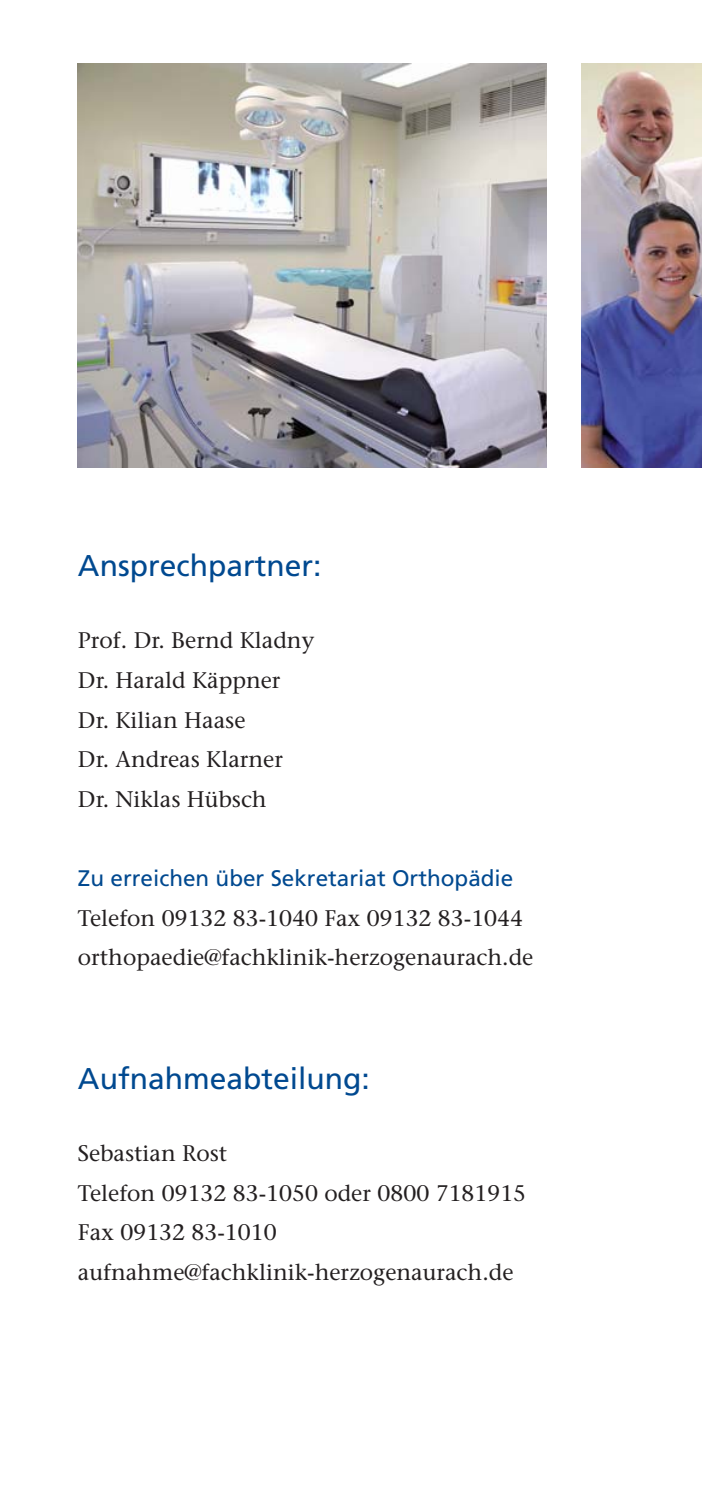
<style>
.page{position:relative;width:702px;height:1503px;background:#fff}
.page>*{position:absolute;margin:0;border:0;box-sizing:border-box;transform-origin:0 0}
.t1{font:30px "Frutiger";color:#004990}
.t2{font:22.5px/39.5px "Stone Serif";color:#231f20}
.t3{font:22.5px "Frutiger";color:#004990}
</style>
<div class="page">
<img style="left:78px;top:64px;width:468px;height:404px">
<img style="left:581px;top:64px;width:121px;height:404px">
<h1 class="t1" style="left:78px;top:551px;width:245px">Ansprechpartner:</h1>
<p class="t2" style="left:78px;top:622px;width:238px">Prof. Dr. Bernd Kladny<br>Dr. Harald Käppner<br>Dr. Kilian Haase<br>Dr. Andreas Klarner<br>Dr. Niklas Hübsch</p>
<p class="t3" style="left:78px;top:867px;width:437px">Zu erreichen über Sekretariat Orthopädie</p>
<p class="t2" style="left:78px;top:899px;width:457px">Telefon 09132 83-1040 Fax 09132 83-1044 orthopaedie@fachklinik-herzogenaurach.de</p>
<h1 class="t1" style="left:78px;top:1064px;width:293px">Aufnahmeabteilung:</h1>
<p class="t2" style="left:78px;top:1134px;width:449px">Sebastian Rost<br>Telefon 09132 83-1050 oder 0800 7181915<br>Fax 09132 83-1010 aufnahme@fachklinik-herzogenaurach.de</p>
</div>
